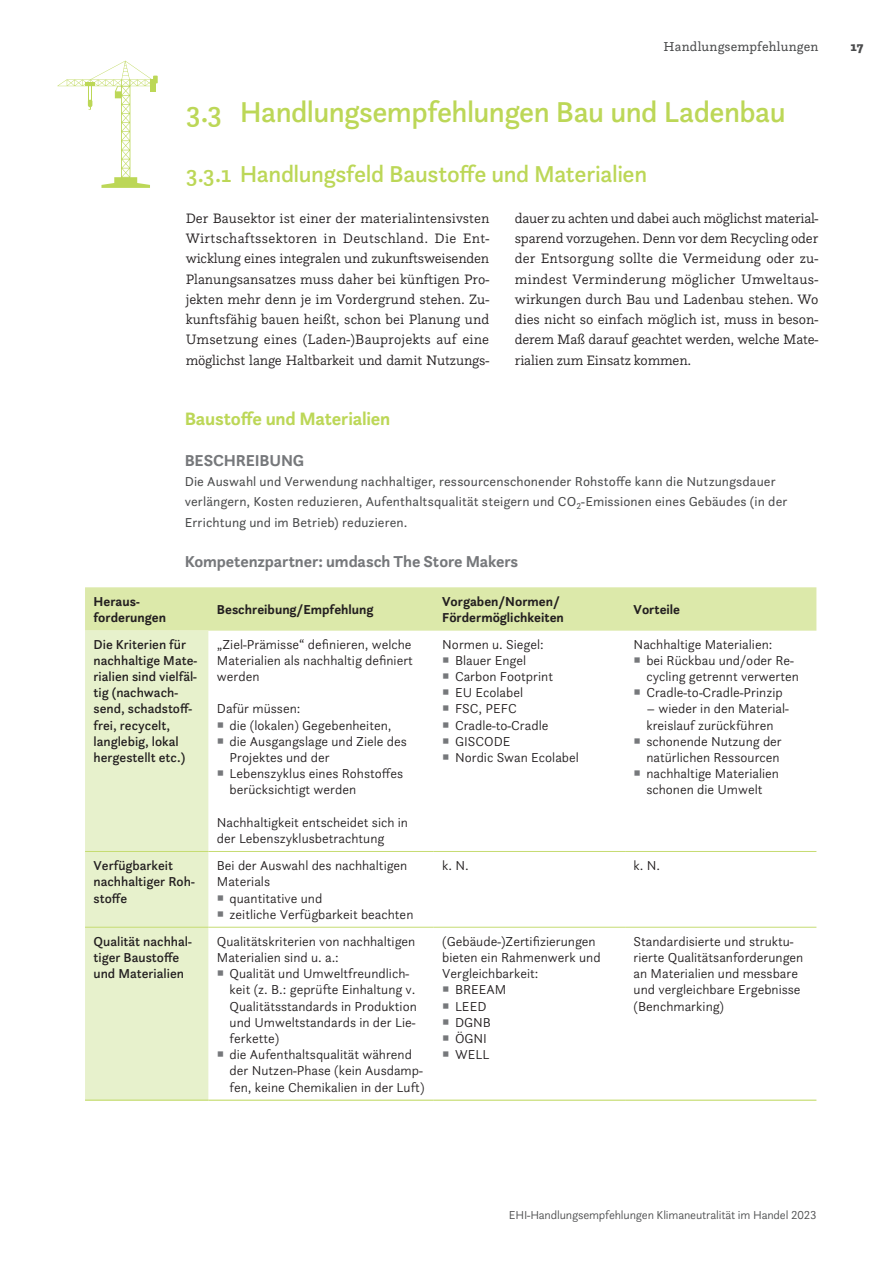
<style>
.page{position:relative;width:893px;height:1263px;background:#fff}
.page>*{position:absolute;margin:0;border:0;box-sizing:border-box;transform-origin:0 0}
.LF_Subline_Kapitel_2{font:500 30px "Questa Sans";letter-spacing:-.015em;color:#bcd757}
.LF_Subline_Kapitel_1{font:500 24px "Questa Sans";letter-spacing:-.015em;color:#bcd757}
.LF_Handlungfeld_Tabe{font:700 18.75px "Questa Sans";letter-spacing:-.01em;color:#bcd757}
.Zwiti_Absatz_Studie{font:700 16.5px "Questa Sans";letter-spacing:-.01em;color:#76787b}
.Fliesstext_ersterAbs{font:300 14.25px/20.2px "Questa Slab";letter-spacing:-.01em;color:#231f20;text-align:justify}
.LF_Tabelle_Text_link{font:300 13.5px/16.2px "Questa Sans";color:#231f20}
.LF_Abbildung_Subline{font:13.5px/20.2px "Questa Sans";letter-spacing:.01em;color:#4b4c4d}
.LF_Tabelle_Text_link-2{font:500 13.5px/16.2px "Questa Sans";color:#231f20}
.LF_Tabelle_Text_link-3{font:700 13.5px/16.2px "Questa Sans";color:#231f20}
.t1{font:13.5px "Questa Slab";letter-spacing:.01em;color:#4b4c4d}
.t2{font:900 13.5px "Questa Slab";color:#4b4c4d}
.t3{font:300 12px "Questa Sans";letter-spacing:-.01em;color:#4b4c4d}
</style>
<div class="page">
<div style="left:85px;top:587px;width:731px;height:44px;background:#dce9aa"></div>
<div style="left:85px;top:631px;width:123px;height:469px;background:#e7f1cc"></div>
<hr style="left:85px;top:1100px;width:123px;height:1px;background:#bcd757">
<hr style="left:208px;top:1100px;width:226px;height:1px;background:#bcd757">
<hr style="left:434px;top:1100px;width:191px;height:1px;background:#bcd757">
<hr style="left:625px;top:1100px;width:191px;height:1px;background:#bcd757">
<hr style="left:85px;top:851px;width:123px;height:1px;background:#c6dc72">
<hr style="left:208px;top:851px;width:226px;height:1px;background:#c6dc72">
<hr style="left:434px;top:851px;width:191px;height:1px;background:#c6dc72">
<hr style="left:625px;top:851px;width:191px;height:1px;background:#c6dc72">
<hr style="left:85px;top:927px;width:123px;height:1px;background:#c6dc72">
<hr style="left:208px;top:927px;width:226px;height:1px;background:#c6dc72">
<hr style="left:434px;top:927px;width:191px;height:1px;background:#c6dc72">
<hr style="left:625px;top:927px;width:191px;height:1px;background:#c6dc72">
<svg style="left:57px;top:61px;width:101px;height:127px"></svg>
<p class="t1" style="left:663px;top:38px;width:156px">Handlungsempfehlungen</p>
<p class="t2" style="left:850px;top:37px;width:14px">17</p>
<p class="LF_Subline_Kapitel_2" style="left:186px;top:92px;width:602px">3.3 Handlungsempfehlungen Bau und Ladenbau</p>
<p class="LF_Subline_Kapitel_1" style="left:186px;top:159px;width:463px">3.3.1 Handlungsfeld Baustoffe und Materialien</p>
<p class="Fliesstext_ersterAbs" style="left:186px;top:207px;width:305px">Der Bausektor ist einer der materialintensivsten Wirtschaftssektoren in Deutschland. Die Ent&shy;wicklung eines integralen und zukunftsweisenden Planungsansatzes muss daher bei künftigen Pro&shy;jekten mehr denn je im Vordergrund stehen. Zu&shy;kunftsfähig bauen heißt, schon bei Planung und Umsetzung eines (Laden-)Bauprojekts auf eine möglichst lange Haltbarkeit und damit Nutzungs-</p>
<p class="Fliesstext_ersterAbs" style="left:515px;top:207px;width:305px">dauer zu achten und dabei auch möglichst material&shy;sparend vorzugehen. Denn vor dem Recycling oder der Entsorgung sollte die Vermeidung oder zu&shy;mindest Verminderung möglicher Umweltaus&shy;wirkungen durch Bau und Ladenbau stehen. Wo dies nicht so einfach möglich ist, muss in beson&shy;derem Maß darauf geachtet werden, welche Mate&shy;rialien zum Einsatz kommen.</p>
<p class="LF_Handlungfeld_Tabe" style="left:185px;top:407px;width:207px">Baustoffe und Materialien</p>
<p class="Zwiti_Absatz_Studie" style="left:185px;top:450px;width:121px">BESCHREIBUNG</p>
<p class="LF_Abbildung_Subline" style="left:185px;top:471px;width:604px">Die Auswahl und Verwendung nachhaltiger, ressourcenschonender Rohstoffe kann die Nutzungsdauer verlängern, Kosten reduzieren, Aufenthaltsqualität steigern und CO<sub>2</sub>-Emissionen eines Gebäudes (in der<br>Errichtung und im Betrieb) reduzieren.</p>
<p class="Zwiti_Absatz_Studie" style="left:185px;top:551px;width:335px">Kompetenzpartner: umdasch The Store Makers</p>
<p class="LF_Tabelle_Text_link-3" style="left:94px;top:593px;width:74px">Heraus&shy;forderungen</p>
<p class="LF_Tabelle_Text_link-3" style="left:217px;top:601px;width:158px">Beschreibung/Empfehlung</p>
<p class="LF_Tabelle_Text_link-3" style="left:442px;top:593px;width:123px">Vorgaben/Normen/<br>Fördermöglichkeiten</p>
<p class="LF_Tabelle_Text_link-3" style="left:634px;top:601px;width:48px">Vorteile</p>
<p class="LF_Tabelle_Text_link-2" style="left:94px;top:636px;width:105px">Die Kriterien für nachhaltige Mate&shy;rialien sind vielfäl&shy;tig (nachwach&shy;send, schadstoff&shy;frei, recycelt, langlebig, lokal hergestellt etc.)</p>
<p class="LF_Tabelle_Text_link" style="left:217px;top:635px;width:198px;text-align:justify">„Ziel-Prämisse“ definieren, welche Materialien als nachhaltig definiert werden</p>
<p class="LF_Tabelle_Text_link" style="left:442px;top:635px;width:103px">Normen u. Siegel:</p>
<p class="LF_Tabelle_Text_link" style="left:455px;top:652px;width:73px">Blauer Engel</p>
<p class="LF_Tabelle_Text_link" style="left:455px;top:668px;width:100px">Carbon Footprint</p>
<p class="LF_Tabelle_Text_link" style="left:455px;top:684px;width:70px">EU Ecolabel</p>
<p class="LF_Tabelle_Text_link" style="left:455px;top:700px;width:63px">FSC, PEFC</p>
<p class="LF_Tabelle_Text_link" style="left:455px;top:716px;width:95px">Cradle-to-Cradle</p>
<p class="LF_Tabelle_Text_link" style="left:455px;top:733px;width:57px">GISCODE</p>
<p class="LF_Tabelle_Text_link" style="left:455px;top:749px;width:125px">Nordic Swan Ecolabel</p>
<p class="LF_Tabelle_Text_link" style="left:634px;top:635px;width:140px">Nachhaltige Materialien:</p>
<p class="LF_Tabelle_Text_link" style="left:646px;top:652px;width:154px">bei Rückbau und/oder Re-- cycling getrennt verwerten</p>
<p class="LF_Tabelle_Text_link" style="left:646px;top:684px;width:138px">Cradle-to-Cradle-Prinzip</p>
<p class="LF_Tabelle_Text_link" style="left:646px;top:700px;width:144px">– wieder in den Material&shy;kreislauf zurückführen</p>
<p class="LF_Tabelle_Text_link" style="left:646px;top:733px;width:137px">schonende Nutzung der natürlichen Ressourcen</p>
<p class="LF_Tabelle_Text_link" style="left:646px;top:765px;width:134px">nachhaltige Materialien schonen die Umwelt</p>
<p class="LF_Tabelle_Text_link" style="left:217px;top:700px;width:85px">Dafür müssen:</p>
<p class="LF_Tabelle_Text_link" style="left:230px;top:716px;width:163px">die (lokalen) Gegebenheiten,</p>
<p class="LF_Tabelle_Text_link" style="left:230px;top:733px;width:179px">die Ausgangslage und Ziele des<br>Projektes und der</p>
<p class="LF_Tabelle_Text_link" style="left:230px;top:765px;width:175px">Lebenszyklus eines Rohstoffes berücksichtigt werden</p>
<p class="LF_Tabelle_Text_link" style="left:217px;top:814px;width:193px">Nachhaltigkeit entscheidet sich in der Lebenszyklusbetrachtung</p>
<p class="LF_Tabelle_Text_link-2" style="left:94px;top:857px;width:103px">Verfügbarkeit nachhaltiger Roh&shy;stoffe</p>
<p class="LF_Tabelle_Text_link" style="left:217px;top:857px;width:192px">Bei der Auswahl des nachhaltigen<br>Materials</p>
<p class="LF_Tabelle_Text_link" style="left:230px;top:889px;width:94px">quantitative und</p>
<p class="LF_Tabelle_Text_link" style="left:230px;top:906px;width:185px">zeitliche Verfügbarkeit beachten</p>
<p class="LF_Tabelle_Text_link-2" style="left:94px;top:933px;width:100px">Qualität nachhal&shy;tiger Baustoffe und Materialien</p>
<p class="LF_Tabelle_Text_link" style="left:217px;top:933px;width:200px">Qualitätskriterien von nachhaltigen<br>Materialien sind u. a.:</p>
<p class="LF_Tabelle_Text_link" style="left:230px;top:965px;width:189px">Qualität und Umweltfreundlich&shy;keit (z. B.: geprüfte Einhaltung v.<br>Qualitätsstandards in Produktion und Umweltstandards in der Lie&shy;ferkette)</p>
<p class="LF_Tabelle_Text_link" style="left:230px;top:1046px;width:196px">die Aufenthaltsqualität während der Nutzen-Phase (kein Ausdamp&shy;fen, keine Chemikalien in der Luft)</p>
<p class="LF_Tabelle_Text_link" style="left:442px;top:857px;width:28px">k. N.</p>
<p class="LF_Tabelle_Text_link" style="left:634px;top:857px;width:28px">k. N.</p>
<p class="LF_Tabelle_Text_link" style="left:442px;top:933px;width:160px">(Gebäude-)Zertifizierungen bieten ein Rahmenwerk und<br>Vergleichbarkeit:</p>
<p class="LF_Tabelle_Text_link" style="left:455px;top:981px;width:53px">BREEAM</p>
<p class="LF_Tabelle_Text_link" style="left:455px;top:998px;width:33px">LEED</p>
<p class="LF_Tabelle_Text_link" style="left:455px;top:1014px;width:38px">DGNB</p>
<p class="LF_Tabelle_Text_link" style="left:455px;top:1030px;width:34px">ÖGNI</p>
<p class="LF_Tabelle_Text_link" style="left:455px;top:1046px;width:36px">WELL</p>
<p class="LF_Tabelle_Text_link" style="left:634px;top:933px;width:171px">Standardisierte und struktu&shy;rierte Qualitätsanforderungen an Materialien und messbare und vergleichbare Ergebnisse (Benchmarking)</p>
<p class="t3" style="left:509px;top:1207px;width:309px">EHI-Handlungsempfehlungen Klimaneutralität im Handel 2023</p>
</div>
